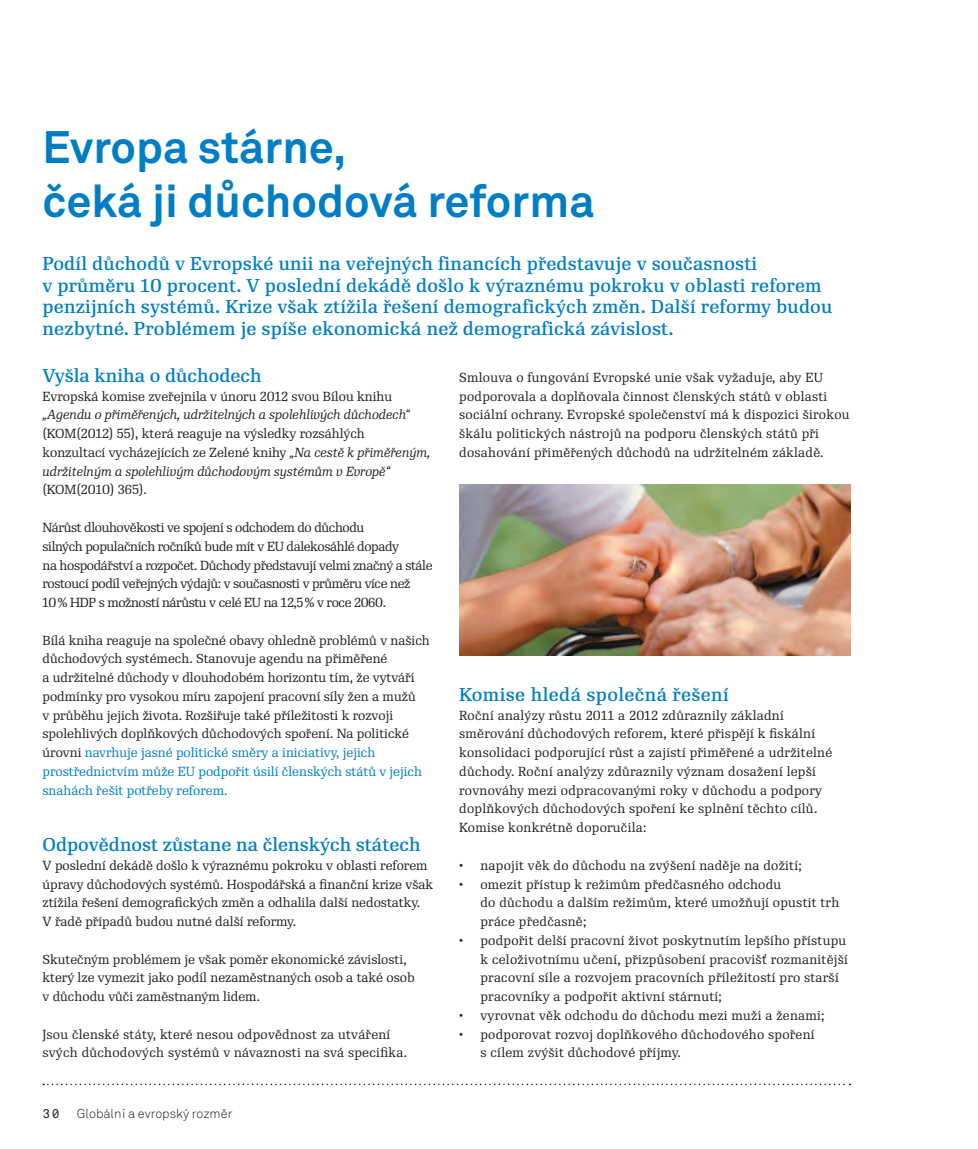
<style>
.page{position:relative;width:978px;height:1149px;background:#fff}
.page>*{position:absolute;margin:0;border:0;box-sizing:border-box;transform-origin:0 0}
.t1{font:700 45px/54px "Akkurat Pro";color:#007ec5}
.t2{font:500 18px/21.6px "Re Public Std";letter-spacing:.01em;color:#007ec5}
.t3{font:12.75px/18.8px "Re Public Std";letter-spacing:.02em;color:#231f20}
.t4{font:12.75px/18.8px "Re Public Std";color:#231f20}
.t5{font:12.75px/18.8px "Re Public Std";letter-spacing:-.03em;color:#231f20}
.t6{font:italic 12.75px "Re Public Std";color:#231f20}
.t7{font:12.75px "Akkurat Light Pro";color:#231f20}
.t8{font:12.75px "Akkurat Mono CE";color:#231f20}
.s1{font-style:italic}
.s2{color:#007ec5}
</style>
<div class="page">
<img style="left:459px;top:484px;width:391px;height:171px">
<svg style="left:43px;top:1083px;width:808px;height:1px"></svg>
<h1 class="t1" style="left:43px;top:120px;width:554px">Evropa stárne,<br>čeká ji důchodová reforma</h1>
<p class="t2" style="left:43px;top:253px;width:791px">Podíl důchodů v Evropské unii na veřejných financích představuje v současnosti<br>v průměru 10 procent. V poslední dekádě došlo k výraznému pokroku v oblasti reforem penzijních systémů. Krize však ztížila řešení demografických změn. Další reformy budou nezbytné. Problémem je spíše ekonomická než demografická závislost.</p>
<h2 class="t2" style="left:43px;top:364px;width:221px">Vyšla kniha o důchodech</h2>
<p class="t4" style="left:43px;top:386px;width:351px">Evropská komise zveřejnila v únoru 2012 svou Bílou knihu</p>
<p class="t6" style="left:43px;top:406px;width:369px">„Agendu o přiměřených, udržitelných a spolehlivých důchodech“</p>
<p class="t4" style="left:43px;top:424px;width:389px">(KOM(2012) 55), která reaguje na výsledky rozsáhlých konzultací vycházejících ze Zelené knihy <span class="s1">„Na cestě k přiměřeným, udržitelným a spolehlivým důchodovým systémům v Evropě“</span></p>
<p class="t4" style="left:43px;top:480px;width:106px">(KOM(2010) 365).</p>
<p class="t5" style="left:43px;top:518px;width:392px">Nárůst dlouhověkosti ve spojení s odchodem do důchodu<br>silných populačních ročníků bude mít v EU dalekosáhlé dopady<br>na hospodářství a rozpočet. Důchody představují velmi značný a stále rostoucí podíl veřejných výdajů: v současnosti v průměru více než 10% HDP s možností nárůstu v celé EU na 12,5% v roce 2060.</p>
<p class="t4" style="left:43px;top:630px;width:389px">Bílá kniha reaguje na společné obavy ohledně problémů v našich důchodových systémech. Stanovuje agendu na přiměřené<br>a udržitelné důchody v dlouhodobém horizontu tím, že vytváří podmínky pro vysokou míru zapojení pracovní síly žen a mužů<br>v průběhu jejich života. Rozšiřuje také příležitosti k rozvoji spolehlivých doplňkových důchodových spoření. Na politické úrovni <span class="s2">navrhuje jasné politické směry a iniciativy, jejich prostřednictvím může EU podpořit úsilí členských států v jejich snahách řešit potřeby reforem.</span></p>
<h2 class="t2" style="left:43px;top:833px;width:380px">Odpovědnost zůstane na členských státech</h2>
<p class="t4" style="left:43px;top:855px;width:392px">V poslední dekádě došlo k výraznému pokroku v oblasti reforem úpravy důchodových systémů. Hospodářská a finanční krize však ztížila řešení demografických změn a odhalila další nedostatky.<br>V řadě případů budou nutné další reformy.</p>
<p class="t4" style="left:43px;top:949px;width:374px">Skutečným problémem je však poměr ekonomické závislosti, který lze vymezit jako podíl nezaměstnaných osob a také osob v důchodu vůči zaměstnaným lidem.</p>
<p class="t3" style="left:43px;top:1024px;width:366px">Jsou členské státy, které nesou odpovědnost za utváření svých důchodových systémů v návaznosti na svá specifika.</p>
<p class="t3" style="left:459px;top:368px;width:392px">Smlouva o fungování Evropské unie však vyžaduje, aby EU podporovala a doplňovala činnost členských států v oblasti sociální ochrany. Evropské společenství má k dispozici širokou škálu politických nástrojů na podporu členských států při dosahování přiměřených důchodů na udržitelném základě.</p>
<h2 class="t2" style="left:459px;top:683px;width:271px">Komise hledá společná řešení</h2>
<p class="t3" style="left:459px;top:705px;width:375px">Roční analýzy růstu 2011 a 2012 zdůraznily základní směrování důchodových reforem, které přispějí k fiskální konsolidaci podporující růst a zajistí přiměřené a udržitelné důchody. Roční analýzy zdůraznily význam dosažení lepší rovnováhy mezi odpracovanými roky v důchodu a podpory doplňkových důchodových spoření ke splnění těchto cílů.<br>Komise konkrétně doporučila:</p>
<p class="t3" style="left:459px;top:855px;width:344px">• napojit věk do důchodu na zvýšení naděje na dožití;</p>
<p class="t3" style="left:480px;top:874px;width:360px;text-indent:-21px">• omezit přístup k režimům předčasného odchodu<br>do důchodu a dalším režimům, které umožňují opustit trh práce předčasně;</p>
<p class="t3" style="left:480px;top:930px;width:369px;text-indent:-21px">• podpořit delší pracovní život poskytnutím lepšího přístupu k celoživotnímu učení, přizpůsobení pracovišť rozmanitější pracovní síle a rozvojem pracovních příležitostí pro starší pracovníky a podpořit aktivní stárnutí;</p>
<p class="t3" style="left:459px;top:1005px;width:367px">• vyrovnat věk odchodu do důchodu mezi muži a ženami;</p>
<p class="t3" style="left:480px;top:1024px;width:336px;text-indent:-21px">• podporovat rozvoj doplňkového důchodového spoření s cílem zvýšit důchodové příjmy.</p>
<p class="t8" style="left:43px;top:1104px;width:19px">30</p>
<p class="t7" style="left:77px;top:1105px;width:157px">Globální a evropský rozměr</p>
</div>
